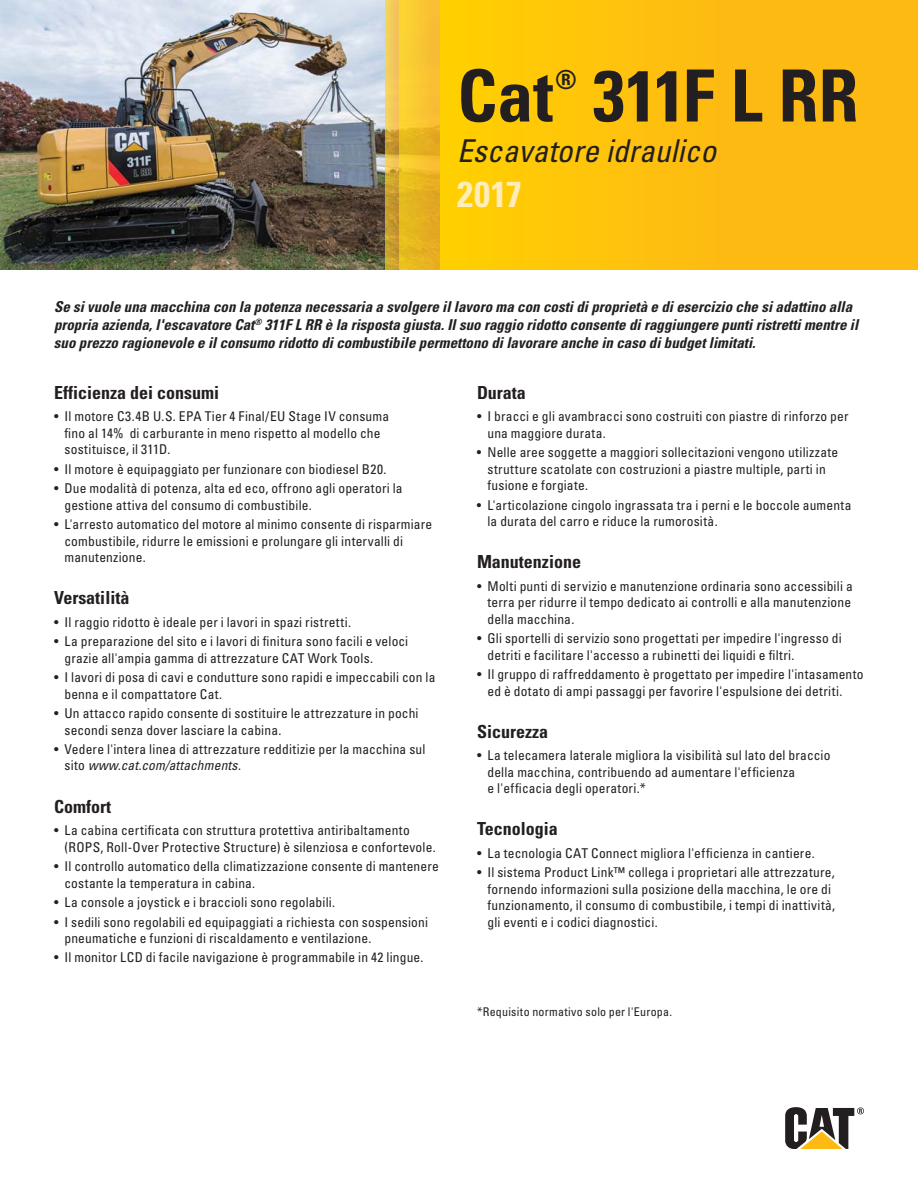
<style>
.page{position:relative;width:918px;height:1188px;background:#fff}
.page>*{position:absolute;margin:0;border:0;box-sizing:border-box;transform-origin:0 0}
.t1{font:700 condensed 72px "Univers LT Std";color:#231f20}
.t2{font:700 condensed 36px "Univers LT Std";color:#ffedbc}
.t3{font:italic condensed 31.5px "Univers LT Std";color:#231f20}
.t4{font:700 condensed 26.25px "Univers LT Std";color:#231f20}
.t5{font:700 condensed 18px "Univers LT Std";color:#231f20}
.t6{font:italic 700 condensed 15px/18px "Univers LT Std";color:#231f20}
.t7{font:condensed 13.5px/16.5px "Univers LT Std";letter-spacing:.015em;color:#231f20}
.t8{font:condensed 12px "Univers LT Std";letter-spacing:.02em;color:#231f20}
.s1{color:#ffecbb}
.s2{font-style:italic}
</style>
<div class="page">
<img style="left:0;top:0;width:399px;height:270px">
<svg style="left:439px;top:0;width:479px;height:270px;background:#fdc00d"></svg>
<svg style="left:399px;top:0;width:40px;height:270px;background:#f0be29"></svg>
<div style="left:458px;top:182px;width:62px;height:25px;background:#ffcd03"></div>
<svg style="left:785px;top:1107px;width:79px;height:42px"></svg>
<p class="t1" style="left:457px;top:62px;width:98px">Cat</p>
<p class="t4" style="left:555px;top:67px;width:23px">®</p>
<p class="t1" style="left:593px;top:62px;width:267px">311F L RR</p>
<p class="t3" style="left:457px;top:136px;width:260px">Escavatore idraulico</p>
<p class="t2" style="left:457px;top:177px;width:66px">20<span class="s1">17</span></p>
<h5 class="t6" style="left:54px;top:299px;width:806px">Se si vuole una macchina con la potenza necessaria a svolgere il lavoro ma con costi di proprietà e di esercizio che si adattino alla propria azienda, l'escavatore Cat<sup>®</sup> 311F L RR è la risposta giusta. Il suo raggio ridotto consente di raggiungere punti ristretti mentre il suo prezzo ragionevole e il consumo ridotto di combustibile permettono di lavorare anche in caso di budget limitati.</h5>
<p class="t5" style="left:54px;top:384px;width:167px">Efficienza dei consumi</p>
<p class="t7" style="left:65px;top:409px;width:326px;text-indent:-11px">• Il motore C 3.4B U.S. EPA Tier 4 F inal/ EU Stage IV consuma fino al 14% di carburante in meno rispet to al modello che sostituisce, il 311D.</p>
<p class="t7" style="left:54px;top:461px;width:334px">• Il motore è equipaggiato per funzionare con biodiesel B2 0.</p>
<p class="t7" style="left:65px;top:481px;width:340px;text-indent:-11px">• Due modalità di potenza, alta ed eco, of frono agli operatori la ges tione at tiva del consumo di combustibile.</p>
<p class="t7" style="left:65px;top:517px;width:369px;text-indent:-11px">• L'arresto automatico del motore al minimo consente di risparmiare combustibile, ridurre le emissioni e prolungare gli inter valli di manutenzione.</p>
<h4 class="t5" style="left:54px;top:589px;width:77px">Versatilità</h4>
<p class="t7" style="left:54px;top:614px;width:299px">• Il raggio ridot to è ideale per i lavori in spazi ristret ti.</p>
<p class="t7" style="left:65px;top:634px;width:345px;text-indent:-11px">• La preparazione del sito e i lavori di finitura sono facili e veloci grazie all'ampia gamma di at trezzature CAT Work Tools.</p>
<p class="t7" style="left:65px;top:670px;width:372px;text-indent:-11px">• I lavori di posa di cavi e condut ture sono rapidi e impeccabili con la benna e il compat tatore Cat .</p>
<p class="t7" style="left:65px;top:706px;width:356px;text-indent:-11px">• Un at tacco rapido consente di sos tituire le at trezzature in pochi secondi senza dover lasciare la cabina.</p>
<p class="t7" style="left:65px;top:742px;width:362px;text-indent:-11px">• Vedere l'intera linea di at trezzature redditizie per la macchina sul sito <span class="s2">www.cat.com/attachments</span>.</p>
<h4 class="t5" style="left:54px;top:798px;width:59px">Comfort</h4>
<p class="t7" style="left:65px;top:823px;width:373px;text-indent:-11px">• La cabina cer tificata con strut tura protet tiva antiribaltamento (ROPS, Roll-Over Protective Structure) è silenziosa e confor tevole.</p>
<p class="t7" style="left:65px;top:859px;width:376px;text-indent:-11px">• Il controllo automatico della climatizzazione consente di mantenere costante la temperatura in cabina.</p>
<p class="t7" style="left:54px;top:895px;width:283px">• La console a joystick e i braccioli sono regolabili.</p>
<p class="t7" style="left:65px;top:914px;width:365px;text-indent:-11px">• I sedili sono regolabili ed equipaggiati a richiesta con sospensioni pneumatiche e funzioni di riscaldamento e ventilazione.</p>
<p class="t7" style="left:54px;top:950px;width:371px">• Il monitor LCD di facile navigazione è programmabile in 42 lingue.</p>
<h4 class="t5" style="left:477px;top:384px;width:50px">Durata</h4>
<p class="t7" style="left:487px;top:409px;width:363px;text-indent:-10px">• I bracci e gli avambracci sono costruiti con piastre di rinforzo per una maggiore durata.</p>
<p class="t7" style="left:487px;top:445px;width:352px;text-indent:-11px">• Nelle aree sogget te a maggiori sollecitazioni vengono utilizzate strut ture scatolate con costruzioni a pias tre multiple, par ti in fusione e forgiate.</p>
<p class="t7" style="left:487px;top:497px;width:366px;text-indent:-11px">• L'ar ticolazione cingolo ingrassata tra i perni e le boccole aumenta la durata del carro e riduce la rumorosità.</p>
<h4 class="t5" style="left:477px;top:553px;width:106px">Manutenzione</h4>
<p class="t7" style="left:488px;top:578px;width:367px;text-indent:-11px">• Molti punti di ser vizio e manutenzione ordinaria sono accessibili a terra per ridurre il tempo dedicato ai controlli e alla manutenzione della macchina.</p>
<p class="t7" style="left:488px;top:631px;width:356px;text-indent:-11px">• Gli spor telli di ser vizio sono proget tati per impedire l'ingresso di detriti e facilitare l'accesso a rubinet ti dei liquidi e filtri.</p>
<p class="t7" style="left:488px;top:667px;width:378px;text-indent:-11px">• Il gruppo di raf freddamento è proget tato per impedire l'intasamento ed è dotato di ampi passaggi per favorire l'espulsione dei detriti.</p>
<h4 class="t5" style="left:477px;top:723px;width:73px">Sicurezza</h4>
<p class="t7" style="left:488px;top:748px;width:344px;text-indent:-11px">• La telecamera laterale migliora la visibilità sul lato del braccio della macchina, contribuendo ad aumentare l'ef ficienza<br>e l'ef ficacia degli operatori.*</p>
<h4 class="t5" style="left:477px;top:820px;width:82px">Tecnologia</h4>
<p class="t7" style="left:477px;top:845px;width:339px">• La tecnologia CAT Connect migliora l'ef ficienza in cantiere.</p>
<p class="t7" style="left:488px;top:865px;width:349px;text-indent:-11px">• Il sistema Product Link™ collega i proprietari alle at trezzature, fornendo informazioni sulla posizione della macchina, le ore di funzionamento, il consumo di combustibile, i tempi di inat tività, gli eventi e i codici diagnostici.</p>
<p class="t8" style="left:477px;top:1006px;width:197px">*Requisito normativo solo per l'Europa.</p>
</div>
